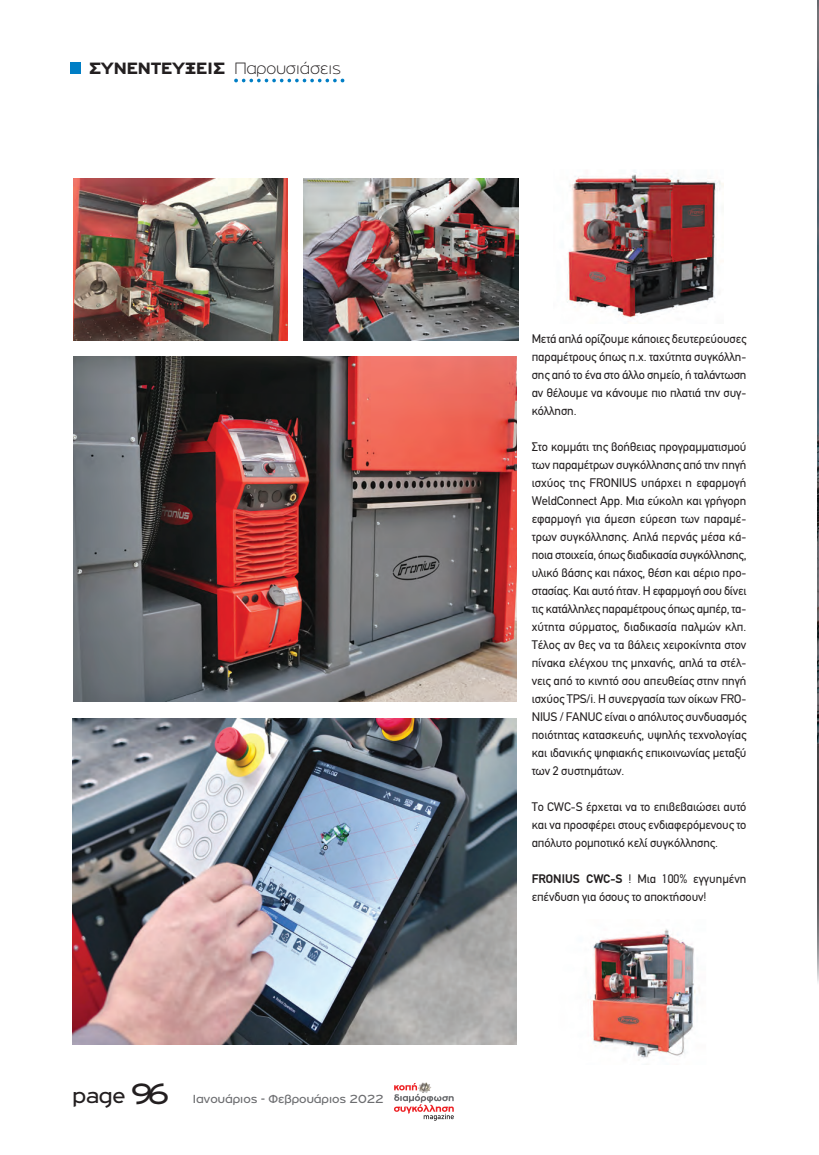
<style>
.page{position:relative;width:819px;height:1155px;background:#fff}
.page>*{position:absolute;margin:0;border:0;box-sizing:border-box;transform-origin:0 0}
.t1{font:22.5px "PF Highway Gothic Ext";color:#231f20}
.t2{font:900 17.5px "PF Highway Gothic Ext";color:#231f20}
.t3{font:12.5px/18px "PF Din Text";letter-spacing:-.01em;color:#231f20;text-align:justify}
.t4{font:12.5px "PF Highway Gothic Ext";color:#6c6d70}
.s1{font-weight:100}
.s2{font-size:31.25px}
.s3{font-weight:700}
</style>
<div class="page">
<svg style="left:234px;top:79px;width:110px;height:3px"></svg>
<div style="left:70px;top:62px;width:11px;height:12px;background:#007ec5"></div>
<svg style="left:394px;top:1082px;width:59px;height:38px"></svg>
<img style="left:74px;top:179px;width:213px;height:162px">
<img style="left:567px;top:170px;width:156px;height:148px">
<img style="left:303px;top:179px;width:215px;height:162px">
<img style="left:72px;top:718px;width:444px;height:326px">
<img style="left:74px;top:357px;width:442px;height:344px">
<img style="left:590px;top:929px;width:107px;height:129px">
<img style="left:817px;top:0;width:1px;height:983px">
<p class="t2" style="left:89px;top:62px;width:253px">ΣΥΝΕΝΤΕΥΞΕΙΣ <span class="s1">Παρουσιάσεις</span></p>
<p class="t1" style="left:72px;top:1088px;width:98px">page <span class="s2">96</span></p>
<p class="t4" style="left:193px;top:1094px;width:192px">Ιανουάριος - Φεβρουάριος 2022</p>
<p class="t3" style="left:531px;top:331px;width:216px">Μετά απλά ορίζουμε κάποιες δευτερεύουσες παραμέτρους όπως π.χ. ταχύτητα συγκόλλη&shy;σης από το ένα στο άλλο σημείο, ή ταλάντωση αν θέλουμε να κάνουμε πιο πλατιά την συγ&shy;κόλληση.</p>
<p class="t3" style="left:531px;top:439px;width:216px">Στο κομμάτι της βοήθειας προγραμματισμού των παραμέτρων συγκόλλησης από την πηγή ισχύος της FRONIUS υπάρχει η εφαρμογή WeldConnect App. Μια εύκολη και γρήγορη εφαρμογή για άμεση εύρεση των παραμέ&shy;τρων συγκόλλησης. Απλά περνάς μέσα κά&shy;ποια στοιχεία, όπως διαδικασία συγκόλλησης, υλικό βάσης και πάχος, θέση και αέριο προ&shy;στασίας. Και αυτό ήταν. Η εφαρμογή σου δίνει τις κατάλληλες παραμέτρους όπως αμπέρ, τα&shy;χύτητα σύρματος, διαδικασία παλμών κλπ.<br>Τέλος αν θες να τα βάλεις χειροκίνητα στον πίνακα ελέγχου της μηχανής, απλά τα στέλ&shy;νεις από το κινητό σου απευθείας στην πηγή ισχύος TPS/i. Η συνεργασία των οίκων FRO-NIUS / FANUC είναι ο απόλυτος συνδυασμός ποιότητας κατασκευής, υψηλής τεχνολογίας και ιδανικής ψηφιακής επικοινωνίας μεταξύ των 2 συστημάτων.</p>
<p class="t3" style="left:531px;top:799px;width:216px">Το CWC-S έρχεται να το επιβεβαιώσει αυτό και να προσφέρει στους ενδιαφερόμενους το απόλυτο ρομποτικό κελί συγκόλλησης.</p>
<p class="t3" style="left:531px;top:871px;width:216px"><span class="s3">FRONIUS CWC-S</span> ! Μια 100% εγγυημένη επένδυση για όσους το αποκτήσουν!</p>
</div>
